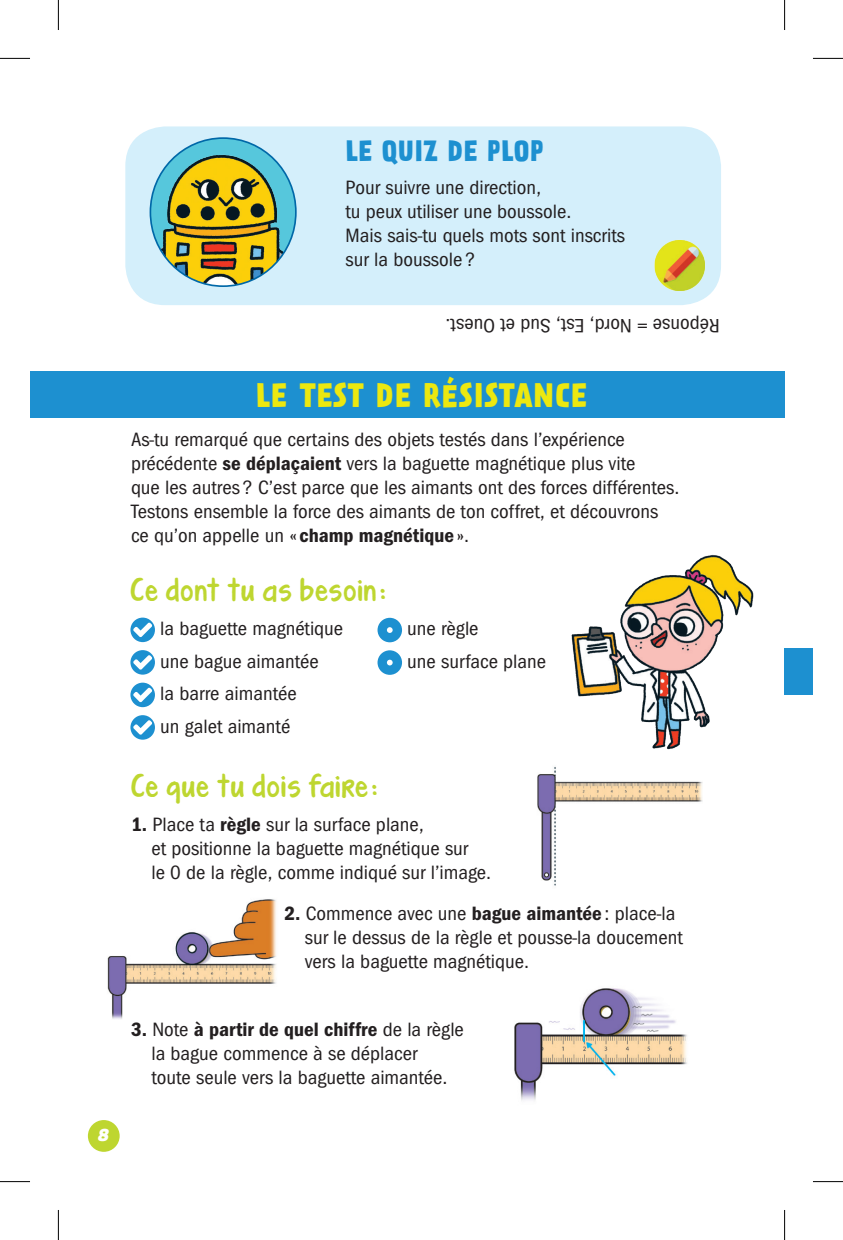
<style>
.page{position:relative;width:843px;height:1240px;background:#fff}
.page>*{position:absolute;margin:0;border:0;box-sizing:border-box;transform-origin:0 0}
.t1{font:700 30px "Prater Sans One";letter-spacing:.025em;color:#ece810}
.t2{font:700 26px "Prater Sans One";letter-spacing:.02em;color:#1d90d0}
.t3{font:24px "KG Turning Tables";letter-spacing:.06em;color:#bed630}
.t4{font:condensed 20px/24px "Franklin Gothic";color:#231f20;scale:1.05 1}
.t5{font:italic 900 17px "Panton";color:#fff}
.s1{font-weight:600}
</style>
<div class="page">
<svg style="left:130px;top:617px;width:25px;height:25px"></svg>
<svg style="left:130px;top:650px;width:25px;height:24px"></svg>
<svg style="left:130px;top:682px;width:25px;height:25px"></svg>
<svg style="left:130px;top:715px;width:25px;height:24px"></svg>
<div style="left:377px;top:617px;width:25px;height:25px;background:#1d90d0;border-radius:50%"></div>
<svg style="left:387px;top:627px;width:5px;height:6px"></svg>
<div style="left:377px;top:650px;width:25px;height:24px;background:#1d90d0;border-radius:50%"></div>
<svg style="left:387px;top:659px;width:5px;height:6px"></svg>
<div style="left:30px;top:371px;width:754px;height:46px;background:#1d90d0"></div>
<div style="left:784px;top:648px;width:28px;height:47px;background:#1d90d0"></div>
<div style="left:125px;top:126px;width:596px;height:179px;background:#d4effb;border-radius:40px"></div>
<img style="left:654px;top:240px;width:58px;height:54px">
<img style="left:537px;top:766px;width:165px;height:120px">
<img style="left:107px;top:899px;width:169px;height:120px">
<img style="left:514px;top:988px;width:173px;height:113px">
<img style="left:152px;top:138px;width:144px;height:148px">
<img style="left:571px;top:555px;width:183px;height:195px">
<div style="left:88px;top:1119px;width:32px;height:32px;background:#bed630;border-radius:50%"></div>
<hr style="left:0;top:58px;width:30px;height:1px;background:#000">
<hr style="left:812px;top:58px;width:30px;height:1px;background:#000">
<hr style="left:0;top:1181px;width:30px;height:1px;background:#000">
<hr style="left:812px;top:1181px;width:30px;height:1px;background:#000">
<hr style="left:58px;top:0;width:1px;height:30px;background:#000">
<hr style="left:58px;top:1209px;width:1px;height:30px;background:#000">
<hr style="left:784px;top:0;width:1px;height:30px;background:#000">
<hr style="left:784px;top:1209px;width:1px;height:30px;background:#000">
<p class="t5" style="left:97px;top:1124px;width:16px">8</p>
<h2 class="t2" style="left:345px;top:134px;width:199px">LE QUIZ DE PLOP</h2>
<p class="t4" style="left:345px;top:175px;width:268px">Pour suivre une direction,<br>tu peux utiliser une boussole.<br>Mais sais-tu quels mots sont inscrits sur la boussole ?</p>
<p class="t4" style="left:719px;top:337px;width:263px;rotate:-180deg">Réponse = Nord, Est, Sud et Ouest.</p>
<h1 class="t1" style="left:256px;top:375px;width:332px">LE TEST DE RÉSISTANCE</h1>
<p class="t4" style="left:131px;top:427px;width:523px">As-tu remarqué que certains des objets testés dans l’expérience précédente <span class="s1">se déplaçaient</span> vers la baguette magnétique plus vite<br>que les autres ? C’est parce que les aimants ont des forces différentes.<br>Testons ensemble la force des aimants de ton coffret, et découvrons ce qu’on appelle un « <span class="s1">champ magnétique</span> ».</p>
<p class="t3" style="left:130px;top:578px;width:257px">Ce dont tu as besoin:</p>
<p class="t4" style="left:160px;top:612px;width:176px;line-height:32.6px">la baguette magnétique une bague aimantée<br>la barre aimantée<br>un galet aimanté</p>
<p class="t4" style="left:407px;top:612px;width:134px;line-height:32.6px">une règle<br>une surface plane</p>
<p class="t3" style="left:131px;top:774px;width:248px">Ce que tu dois faire:</p>
<p class="t4" style="left:151px;top:812px;width:325px;text-indent:-20px"><span class="s1">1.</span> Place ta <span class="s1">règle</span> sur la surface plane,<br>et positionne la baguette magnétique sur<br>le 0 de la règle, comme indiqué sur l’image.</p>
<p class="t4" style="left:305px;top:901px;width:361px;text-indent:-20px"><span class="s1">2.</span> Commence avec une <span class="s1">bague aimantée</span> : place-la sur le dessus de la règle et pousse-la doucement vers la baguette magnétique.</p>
<p class="t4" style="left:151px;top:1017px;width:299px;text-indent:-20px"><span class="s1">3.</span> Note <span class="s1">à partir de quel chiffre</span> de la règle la bague commence à se déplacer<br>toute seule vers la baguette aimantée.</p>
</div>
